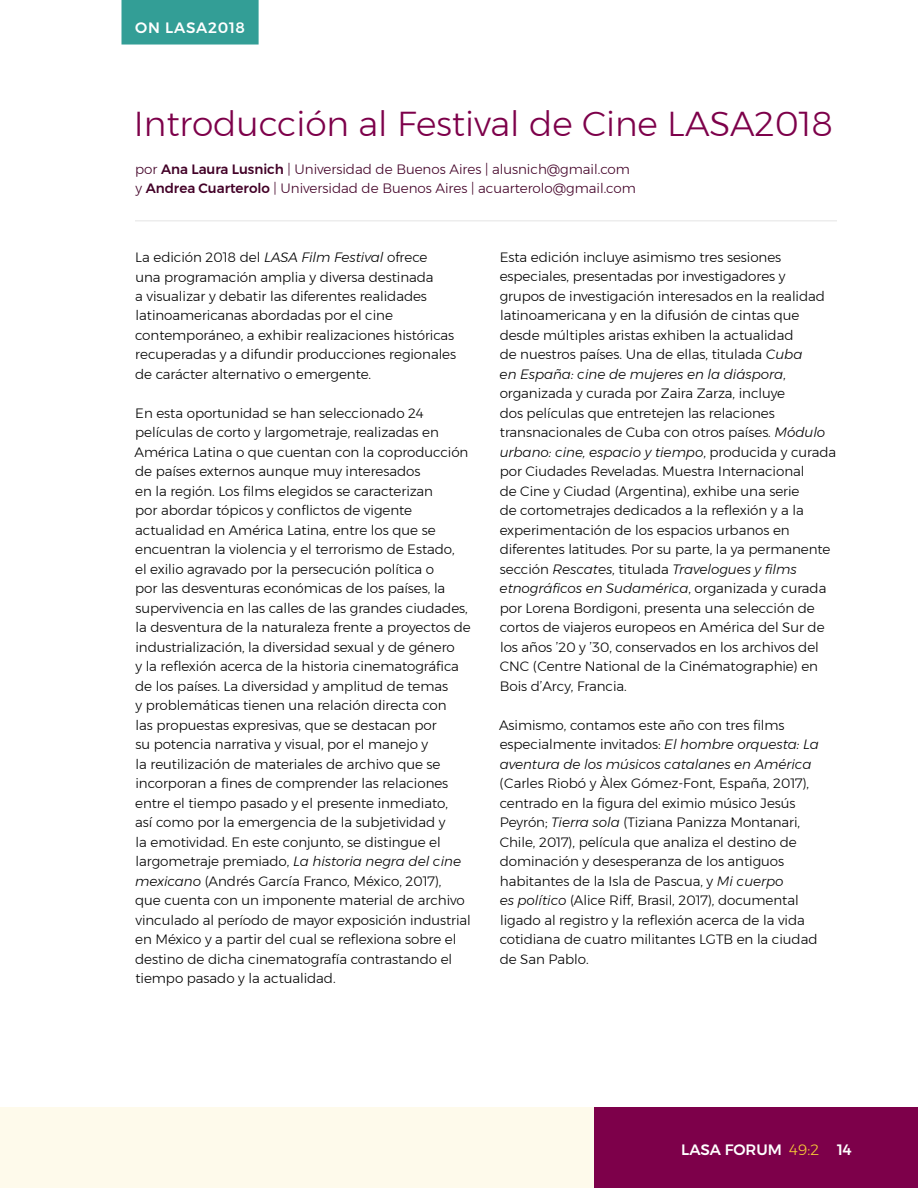
<style>
.page{position:relative;width:918px;height:1188px;background:#fff}
.page>*{position:absolute;margin:0;border:0;box-sizing:border-box;transform-origin:0 0}
.t1{font:300 34.5px "Montserrat";color:#7d004a}
.t2{font:500 15px "Montserrat";color:#fff}
.t3{font:500 15px "Montserrat";letter-spacing:.05em;color:#fff}
.t4{font:300 13.5px/19.5px "Montserrat";letter-spacing:-.005em;color:#000}
.t5{font:300 13.5px/19.5px "Montserrat";color:#420027}
.s1{font-weight:500}
.s2{font-style:italic}
.s3{font-weight:300;color:#f7cd36}
</style>
<div class="page">
<div style="left:0;top:1107px;width:594px;height:81px;background:#fefaeb"></div>
<div style="left:594px;top:1107px;width:324px;height:81px;background:#7d004a"></div>
<div style="left:122px;top:0;width:137px;height:45px;background:#339e96"></div>
<hr style="left:135px;top:220px;width:702px;height:2px;background:#ededed">
<p class="t3" style="left:135px;top:15px;width:111px">ON LASA2018</p>
<h1 class="t1" style="left:134px;top:98px;width:701px">Introducción al Festival de Cine LASA2018</h1>
<p class="t5" style="left:135px;top:159px;width:502px">por <span class="s1">Ana Laura Lusnich</span> | Universidad de Buenos Aires | alusnich@gmail.com y <span class="s1">Andrea Cuarterolo</span> | Universidad de Buenos Aires | acuarterolo@gmail.com</p>
<p class="t4" style="left:135px;top:247px;width:323px">La edición 2018 del <span class="s2">LASA Film Festival</span> ofrece<br>una programación amplia y diversa destinada<br>a visualizar y debatir las diferentes realidades latinoamericanas abordadas por el cine contemporáneo, a exhibir realizaciones históricas recuperadas y a difundir producciones regionales de carácter alternativo o emergente.</p>
<p class="t4" style="left:135px;top:403px;width:338px">En esta oportunidad se han seleccionado 24 películas de corto y largometraje, realizadas en América Latina o que cuentan con la coproducción de países externos aunque muy interesados<br>en la región. Los films elegidos se caracterizan<br>por abordar tópicos y conflictos de vigente actualidad en América Latina, entre los que se encuentran la violencia y el terrorismo de Estado,<br>el exilio agravado por la persecución política o<br>por las desventuras económicas de los países, la supervivencia en las calles de las grandes ciudades, la desventura de la naturaleza frente a proyectos de industrialización, la diversidad sexual y de género<br>y la reflexión acerca de la historia cinematográfica de los países. La diversidad y amplitud de temas<br>y problemáticas tienen una relación directa con<br>las propuestas expresivas, que se destacan por<br>su potencia narrativa y visual, por el manejo y<br>la reutilización de materiales de archivo que se incorporan a fines de comprender las relaciones entre el tiempo pasado y el presente inmediato,<br>así como por la emergencia de la subjetividad y<br>la emotividad. En este conjunto, se distingue el largometraje premiado, <span class="s2">La historia negra del cine mexicano</span> (Andrés García Franco, México, 2017),<br>que cuenta con un imponente material de archivo vinculado al período de mayor exposición industrial en México y a partir del cual se reflexiona sobre el destino de dicha cinematografía contrastando el tiempo pasado y la actualidad.</p>
<p class="t4" style="left:500px;top:247px;width:338px">Esta edición incluye asimismo tres sesiones especiales, presentadas por investigadores y<br>grupos de investigación interesados en la realidad latinoamericana y en la difusión de cintas que desde múltiples aristas exhiben la actualidad<br>de nuestros países. Una de ellas, titulada <span class="s2">Cuba<br>en España: cine de mujeres en la diáspora</span>, organizada y curada por Zaira Zarza, incluye<br>dos películas que entretejen las relaciones transnacionales de Cuba con otros países. <span class="s2">Módulo urbano: cine, espacio y tiempo</span>, producida y curada por Ciudades Reveladas. Muestra Internacional<br>de Cine y Ciudad (Argentina), exhibe una serie<br>de cortometrajes dedicados a la reflexión y a la experimentación de los espacios urbanos en diferentes latitudes. Por su parte, la ya permanente sección <span class="s2">Rescates</span>, titulada <span class="s2">Travelogues y films etnográficos en Sudamérica</span>, organizada y curada por Lorena Bordigoni, presenta una selección de cortos de viajeros europeos en América del Sur de los años ’20 y ’30, conservados en los archivos del CNC (Centre National de la Cinématographie) en Bois d’Arcy, Francia.</p>
<p class="t4" style="left:499px;top:715px;width:321px">Asimismo, contamos este año con tres films especialmente invitados: <span class="s2">El hombre orquesta: La aventura de los músicos catalanes en América</span></p>
<p class="t4" style="left:500px;top:773px;width:319px">(Carles Riobó y Àlex Gómez-Font, España, 2017), centrado en la figura del eximio músico Jesús Peyrón; <span class="s2">Tierra sola</span> (Tiziana Panizza Montanari, Chile, 2017), película que analiza el destino de dominación y desesperanza de los antiguos habitantes de la Isla de Pascua, y <span class="s2">Mi cuerpo<br>es político</span> (Alice Riff, Brasil, 2017), documental ligado al registro y la reflexión acerca de la vida cotidiana de cuatro militantes LGTB en la ciudad de San Pablo.</p>
<p class="t2" style="left:681px;top:1138px;width:172px">LASA FORUM <span class="s3">49:2</span> 14</p>
</div>
